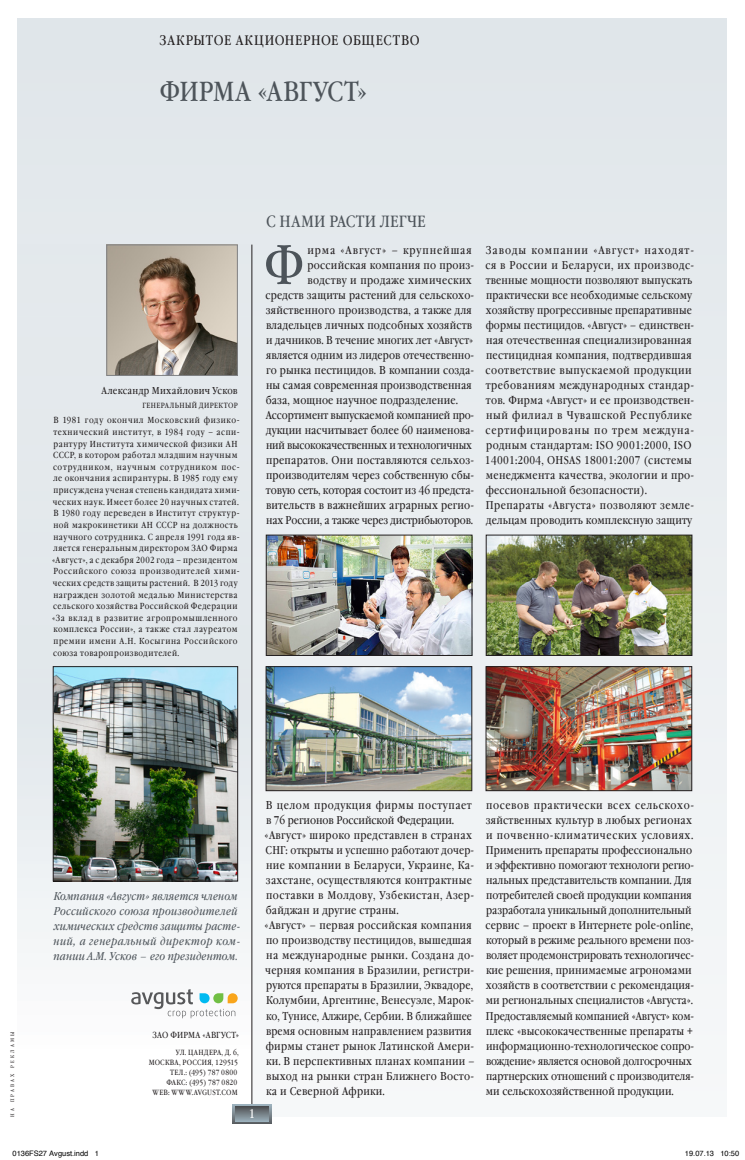
<style>
.page{position:relative;width:745px;height:1160px;background:#fff}
.page>*{position:absolute;margin:0;border:0;box-sizing:border-box;transform-origin:0 0}
.REK-1-Fonar{font:54.12px "Garamond Book Narrow C";color:#4d545a}
.REK-1-Zagolovok{font:27.5px "Garamond Book Narrow C";letter-spacing:.005em;color:#4d545a}
.REK-1-Slogan{font:16.25px "Garamond Book Narrow C";letter-spacing:.01em;color:#4d545a}
.REK-1-Forma{font:13.75px "Garamond Book Narrow C";letter-spacing:.05em;color:#231f20}
.t1{font:12.5px "Garamond Book Narrow C";color:#fff}
.REK-1-Text{font:11.25px/15px "Garamond Book Narrow C";letter-spacing:.015em;color:#231f20}
.REK-1-Text-2{font:11.25px/15px "Garamond Book Narrow C";letter-spacing:-.005em;color:#231f20}
.REK-1-Fonar-2{font:11.25px "Garamond Book Narrow C";letter-spacing:.015em;color:#231f20}
.REK-1-Vynos-2{font:italic 11.25px/15px "Garamond Book Narrow C";letter-spacing:.025em;color:#4d545a}
.REK-1-Fonar-3{font:11.25px "Garamond Book Narrow C";letter-spacing:.08em;color:#231f20}
.REK-1-Dir-Fio{font:10px "Garamond Book Narrow C";letter-spacing:.025em;color:#231f20}
.REK-1-Dir-Bio{font:8.75px/11.6px "Garamond Book Narrow C";letter-spacing:.055em;color:#231f20}
.REK-1-Predpr{font:8.75px "Garamond Book Narrow C";letter-spacing:.025em;color:#231f20}
.REK-1-Address{font:7.5px/10px "Garamond Book Narrow C";letter-spacing:.025em;color:#231f20;text-align:right}
.t2{font:7.5px "Helvetica";color:#000}
.REK-1-Dir-Dolg{font:7.5px "Garamond Book Narrow C";letter-spacing:.06em;color:#231f20}
.REK-1-Adv{font:5px "Garamond Book Narrow C";letter-spacing:.45em;color:#231f20}
</style>
<div class="page">
<div style="left:18px;top:18px;width:708px;height:1098px;background:linear-gradient(to bottom,#dee4e8,#f3f5f6)"></div>
<div style="left:18px;top:244px;width:234px;height:872px;background:linear-gradient(to bottom,#dce2e7,#f6f7f8)"></div>
<svg style="left:131px;top:989px;width:106px;height:29px"></svg>
<img style="left:108px;top:246px;width:127px;height:128px">
<div style="left:106px;top:244px;width:131px;height:132px;border:1px solid #808285"></div>
<img style="left:55px;top:668px;width:181px;height:211px">
<div style="left:53px;top:666px;width:185px;height:215px;border:1px solid #231f20"></div>
<img style="left:268px;top:537px;width:202px;height:116px">
<div style="left:266px;top:535px;width:206px;height:120px;border:1px solid #231f20"></div>
<img style="left:268px;top:668px;width:201px;height:121px">
<div style="left:266px;top:666px;width:205px;height:125px;border:1px solid #231f20"></div>
<img style="left:487px;top:537px;width:202px;height:116px">
<div style="left:485px;top:535px;width:206px;height:120px;border:1px solid #231f20"></div>
<img style="left:487px;top:668px;width:202px;height:121px">
<div style="left:485px;top:666px;width:206px;height:125px;border:1px solid #231f20"></div>
<hr style="left:251px;top:244px;width:1px;height:872px;background:#231f20">
<svg style="left:232px;top:1104px;width:39px;height:19px"></svg>
<svg style="left:235px;top:1106px;width:33px;height:15px"></svg>
<p class="REK-1-Forma" style="left:159px;top:33px;width:261px">ЗАКРЫТОЕ АКЦИОНЕРНОЕ ОБЩЕСТВО</p>
<p class="REK-1-Zagolovok" style="left:159px;top:76px;width:209px">ФИРМА «АВГУСТ»</p>
<p class="REK-1-Dir-Fio" style="left:101px;top:384px;width:138px">Александр Михайлович Усков</p>
<p class="REK-1-Dir-Dolg" style="left:142px;top:401px;width:97px">ГЕНЕРАЛЬНЫЙ ДИРЕКТОР</p>
<p class="REK-1-Dir-Bio" style="left:53px;top:415px;width:188px">В 1981 году окончил Московский физико&shy;технический институт, в 1984 году – аспи&shy;рантуру Института химической физики АН СССР, в котором работал младшим научным сотрудником, научным сотрудником пос&shy;ле окончания аспирантуры. В 1985 году ему присуждена ученая степень кандидата хими&shy;ческих наук. Имеет более 20 научных статей.</p>
<p class="REK-1-Dir-Bio" style="left:52px;top:508px;width:189px">В 1980 году переведен в Институт структур&shy;ной макрокинетики АН СССР на должность научного сотрудника. С апреля 1991 года яв&shy;ляется генеральным директором ЗАО Фирма «Август», а с декабря 2002 года – президентом Российского союза производителей хими&shy;ческих средств защиты растений. В 2013 году награжден золотой медалью Министерства сельского хозяйства Российской Федерации «За вклад в развитие агропромышленного комплекса России», а также стал лауреатом премии имени А.Н. Косыгина Российского союза товаропроизводителей.</p>
<p class="REK-1-Slogan" style="left:266px;top:212px;width:161px">С НАМИ РАСТИ ЛЕГЧЕ</p>
<p class="REK-1-Fonar" style="left:263px;top:235px;width:42px">Ф</p>
<p class="REK-1-Fonar-3" style="left:307px;top:244px;width:166px">ирма «Август» – крупнейшая</p>
<p class="REK-1-Fonar-2" style="left:307px;top:259px;width:168px">российская компания по произ-</p>
<p class="REK-1-Fonar-2" style="left:307px;top:274px;width:166px">водству и продаже химических</p>
<p class="REK-1-Fonar-2" style="left:265px;top:289px;width:210px">средств защиты растений для сельскохо-</p>
<p class="REK-1-Fonar-2" style="left:266px;top:304px;width:207px">зяйственного производства, а также для</p>
<p class="REK-1-Fonar-2" style="left:266px;top:319px;width:207px">владельцев личных подсобных хозяйств</p>
<p class="REK-1-Fonar-2" style="left:266px;top:334px;width:209px">и дачников. В течение многих лет «Август»</p>
<p class="REK-1-Fonar-2" style="left:266px;top:349px;width:210px">является одним из лидеров отечественно-</p>
<p class="REK-1-Fonar-2" style="left:266px;top:364px;width:210px">го рынка пестицидов. В компании созда-</p>
<p class="REK-1-Fonar-2" style="left:266px;top:379px;width:207px">ны самая современная производственная</p>
<p class="REK-1-Fonar-2" style="left:265px;top:394px;width:194px">база, мощное научное подразделение.</p>
<p class="REK-1-Text-2" style="left:266px;top:408px;width:210px">Ассортимент выпускаемой компанией про&shy;дукции насчитывает более 60 наименова&shy;ний высококачественных и технологичных препаратов. Они поставляются сельхоз&shy;производителям через собственную сбы&shy;товую сеть, которая состоит из 46 предста&shy;вительств в важнейших аграрных регио&shy;нах России, а также через дистрибьюторов.</p>
<p class="REK-1-Text" style="left:484px;top:243px;width:211px">Заводы компании «Август» находят&shy;ся в России и Беларуси, их производс&shy;твенные мощности позволяют выпускать практически все необходимые сельскому хозяйству прогрессивные препаративные формы пестицидов. «Август» – единствен&shy;ная отечественная специализированная пестицидная компания, подтвердившая соответствие выпускаемой продукции требованиям международных стандар&shy;тов. Фирма «Август» и ее производствен&shy;ный филиал в Чувашской Республике сертифицированы по трем междуна&shy;родным стандартам: ISO 9001:2000, ISO 14001:2004, OHSAS 18001:2007 (системы менеджмента качества, экологии и про&shy;фессиональной безопасности).</p>
<p class="REK-1-Text" style="left:485px;top:498px;width:210px">Препараты «Августа» позволяют земле&shy;дельцам проводить комплексную защиту</p>
<p class="REK-1-Adv" style="left:10px;top:1116px;width:86px;rotate:-90deg">НА ПРАВАХ РЕКЛАМЫ</p>
<p class="REK-1-Vynos-2" style="left:53px;top:888px;width:188px">Компания «Август» является членом Российского союза производителей химических средств защиты расте&shy;ний, а генеральный директор ком&shy;пании А.М. Усков – его президентом.</p>
<p class="REK-1-Predpr" style="left:152px;top:1030px;width:88px">ЗАО ФИРМА «АВГУСТ»</p>
<p class="REK-1-Address" style="left:149px;top:1048px;width:91px">УЛ. ЦАНДЕРА, Д. 6,<br>МОСКВА, РОССИЯ, 129515</p>
<p class="REK-1-Address" style="left:170px;top:1068px;width:69px">ТЕЛ.: (495) 787 0800</p>
<p class="REK-1-Address" style="left:166px;top:1078px;width:72px">ФАКС: (495) 787 0820</p>
<p class="REK-1-Address" style="left:152px;top:1088px;width:86px">WEB: WWW.AVGUST.COM</p>
<p class="t1" style="left:248px;top:1106px;width:8px">1</p>
<p class="REK-1-Text-2" style="left:266px;top:798px;width:207px">В целом продукция фирмы поступает в 76 регионов Российской Федерации.</p>
<p class="REK-1-Text" style="left:264px;top:828px;width:211px">«Август» широко представлен в странах СНГ: открыты и успешно работают дочер&shy;ние компании в Беларуси, Украине, Ка&shy;захстане, осуществляются контрактные поставки в Молдову, Узбекистан, Азер&shy;байджан и другие страны.</p>
<p class="REK-1-Text" style="left:264px;top:918px;width:212px">«Август» – первая российская компания по производству пестицидов, вышедшая на международные рынки. Создана до&shy;черняя компания в Бразилии, регистри&shy;руются препараты в Бразилии, Эквадоре, Колумбии, Аргентине, Венесуэле, Марок&shy;ко, Тунисе, Алжире, Сербии. В ближайшее время основным направлением развития фирмы станет рынок Латинской Амери&shy;ки. В перспективных планах компании – выход на рынки стран Ближнего Восто&shy;ка и Северной Африки.</p>
<p class="REK-1-Text" style="left:485px;top:798px;width:210px">посевов практически всех сельскохо&shy;зяйственных культур в любых регионах и почвенно-климатических условиях.<br>Применить препараты профессионально и эффективно помогают технологи регио&shy;нальных представительств компании. Для потребителей своей продукции компания разработала уникальный дополнительный сервис – проект в Интернете pole-online, который в режиме реального времени поз&shy;воляет продемонстрировать технологичес&shy;кие решения, принимаемые агрономами хозяйств в соответствии с рекомендация&shy;ми региональных специалистов «Августа».</p>
<p class="REK-1-Text-2" style="left:485px;top:1008px;width:210px">Предоставляемый компанией «Август» ком&shy;плекс «высококачественные препараты + информационно-технологическое сопро&shy;вождение» является основой долгосрочных партнерских отношений с производителя&shy;ми сельскохозяйственной продукции.</p>
<p class="t2" style="left:12px;top:1147px;width:88px">0136FS27 Avgust.indd 1</p>
<p class="t2" style="left:684px;top:1147px;width:56px">19.07.13 10:50</p>
</div>
